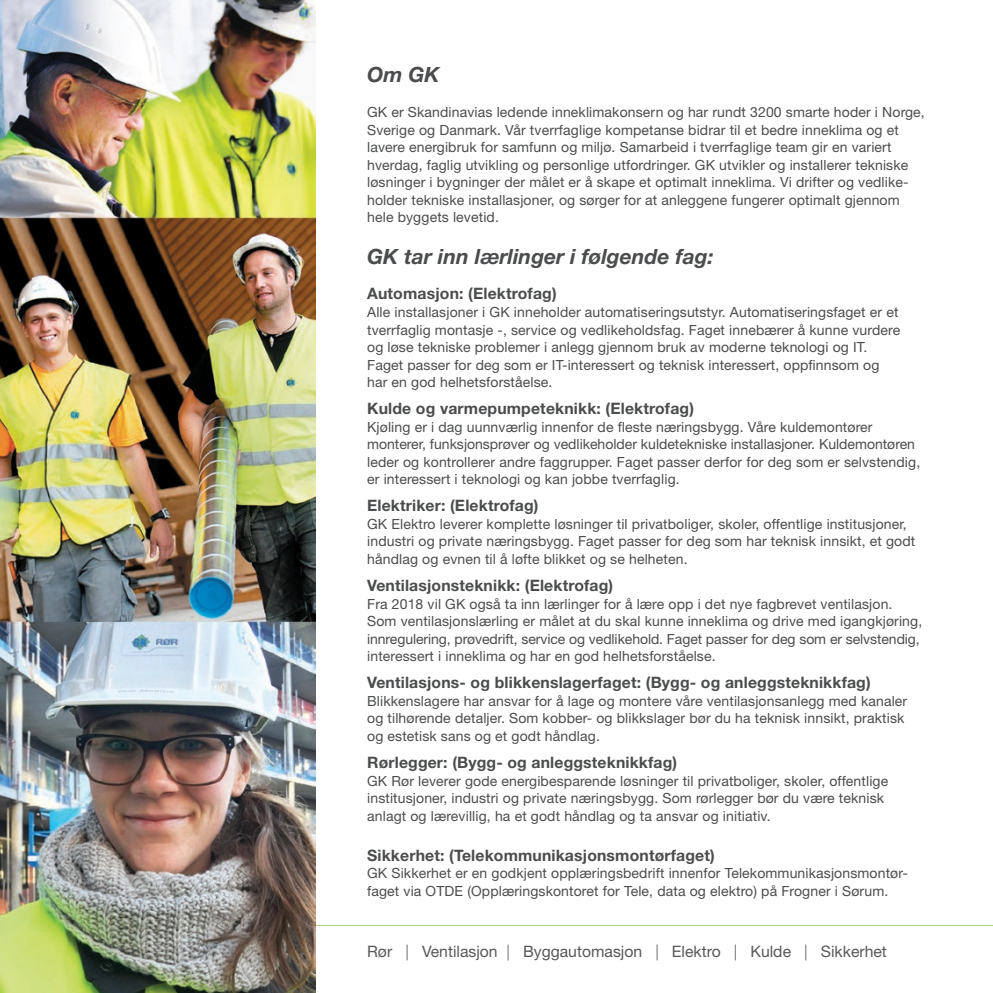
<style>
.page{position:relative;width:993px;height:993px;background:#fff}
.page>*{position:absolute;margin:0;border:0;box-sizing:border-box;transform-origin:0 0}
.t1{font:italic 700 21px "Helvetica Neue LT Std";color:#4b4c4d}
.t2{font:700 15.75px "Helvetica Neue LT Std";letter-spacing:.01em;color:#4b4c4d}
.t3{font:15.75px "Helvetica Neue LT Std";color:#57585a}
.t4{font:14px/17.5px "Helvetica Neue LT Std";letter-spacing:.01em;color:#4b4c4d}
.s1{font-weight:300}
</style>
<div class="page">
<img style="left:0;top:0;width:315px;height:992px">
<p class="t1" style="left:367px;top:62px;width:74px">Om GK</p>
<p class="t4" style="left:367px;top:103px;width:559px">GK er Skandinavias ledende inneklimakonsern og har rundt 3200 smarte hoder i Norge, Sverige og Danmark. Vår tverrfaglige kompetanse bidrar til et bedre inneklima og et lavere energibruk for samfunn og miljø. Samarbeid i tverrfaglige team gir en variert hverdag, faglig utvikling og personlige utfordringer. GK utvikler og installerer tekniske løsninger i bygninger der målet er å skape et optimalt inneklima. Vi drifter og vedlike&shy;holder tekniske installasjoner, og sørger for at anleggene fungerer optimalt gjennom hele byggets levetid.</p>
<p class="t1" style="left:367px;top:244px;width:348px">GK tar inn lærlinger i følgende fag:</p>
<p class="t2" style="left:367px;top:284px;width:191px">Automasjon: (Elektrofag)</p>
<p class="t4" style="left:367px;top:303px;width:534px">Alle installasjoner i GK inneholder automatiseringsutstyr. Automatiseringsfaget er et tverrfaglig montasje -, service og vedlikeholdsfag. Faget innebærer å kunne vurdere og løse tekniske problemer i anlegg gjennom bruk av moderne teknologi og IT.<br>Faget passer for deg som er IT-interessert og teknisk interessert, oppfinnsom og har en god helhetsforståelse.</p>
<p class="t2" style="left:367px;top:398px;width:328px">Kulde og varmepumpeteknikk: (Elektrofag)</p>
<p class="t4" style="left:367px;top:417px;width:554px">Kjøling er i dag uunnværlig innenfor de fleste næringsbygg. Våre kuldemontører monterer, funksjonsprøver og vedlikeholder kuldetekniske installasjoner. Kuldemontøren leder og kontrollerer andre faggrupper. Faget passer derfor for deg som er selvstendig, er interessert i teknologi og kan jobbe tverrfaglig.</p>
<p class="t2" style="left:367px;top:496px;width:173px">Elektriker: (Elektrofag)</p>
<p class="t4" style="left:367px;top:515px;width:549px">GK Elektro leverer komplette løsninger til privatboliger, skoler, offentlige institusjoner, industri og private næringsbygg. Faget passer for deg som har teknisk innsikt, et godt håndlag og evnen til å løfte blikket og se helheten.</p>
<p class="t2" style="left:367px;top:575px;width:247px">Ventilasjonsteknikk: (Elektrofag)</p>
<p class="t4" style="left:367px;top:594px;width:556px">Fra 2018 vil GK også ta inn lærlinger for å lære opp i det nye fagbrevet ventilasjon.<br>Som ventilasjonslærling er målet at du skal kunne inneklima og drive med igangkjøring, innregulering, prøvedrift, service og vedlikehold. Faget passer for deg som er selvstendig, interessert i inneklima og har en god helhetsforståelse.</p>
<p class="t2" style="left:367px;top:672px;width:505px">Ventilasjons- og blikkenslagerfaget: (Bygg- og anleggsteknikkfag)</p>
<p class="t4" style="left:367px;top:691px;width:541px">Blikkenslagere har ansvar for å lage og montere våre ventilasjonsanlegg med kanaler og tilhørende detaljer. Som kobber- og blikkslager bør du ha teknisk innsikt, praktisk og estetisk sans og et godt håndlag.</p>
<p class="t2" style="left:367px;top:752px;width:311px">Rørlegger: (Bygg- og anleggsteknikkfag)</p>
<p class="t4" style="left:367px;top:771px;width:522px">GK Rør leverer gode energibesparende løsninger til privatboliger, skoler, offentlige</p>
<p class="t4" style="left:367px;top:788px;width:518px">institusjoner, industri og private næringsbygg. Som rørlegger bør du være teknisk anlagt og lærevillig, ha et godt håndlag og ta ansvar og initiativ.</p>
<p class="t2" style="left:367px;top:845px;width:349px">Sikkerhet: (Telekommunikasjonsmontørfaget)</p>
<p class="t4" style="left:367px;top:864px;width:542px">GK Sikkerhet er en godkjent opplæringsbedrift innenfor Telekommunikasjonsmontør&shy;faget via OTDE (Opplæringskontoret for Tele, data og elektro) på Frogner i Sørum.</p>
<p class="t3" style="left:367px;top:941px;width:521px">Rør <span class="s1">|</span> Ventilasjon <span class="s1">|</span> Byggautomasjon <span class="s1">|</span> Elektro <span class="s1">|</span> Kulde <span class="s1">|</span> Sikkerhet</p>
</div>
